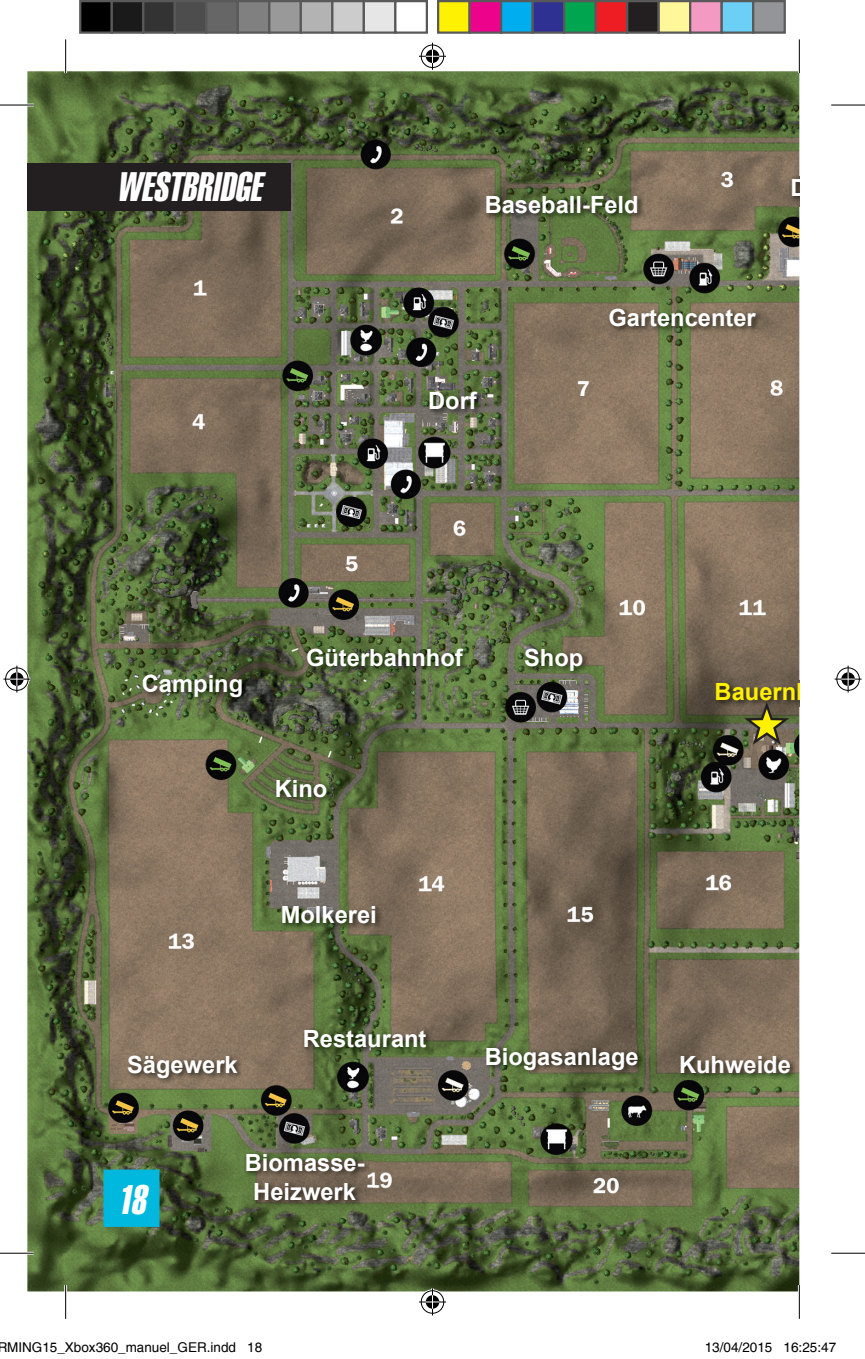
<style>
.page{position:relative;width:865px;height:1359px;background:#fff}
.page>*{position:absolute;margin:0;border:0;box-sizing:border-box;transform-origin:0 0}
.t1{font:italic 40.5px "Helvetica Extra Compressed";color:#fff}
.t2{font:700 23.62px/28.3px "Arial";color:#fff;text-align:center}
.t3{font:700 23.62px "Arial";color:#fff101}
.t4{font:13.5px "Helvetica";color:#000}
</style>
<div class="page">
<img style="left:27px;top:71px;width:772px;height:1220px">
<div style="left:27px;top:163px;width:264px;height:48px;background:#231f20"></div>
<img style="left:100px;top:1166px;width:63px;height:64px">
<img style="left:790px;top:176px;width:9px;height:30px">
<img style="left:484px;top:1045px;width:161px;height:30px">
<img style="left:427px;top:390px;width:58px;height:26px">
<img style="left:140px;top:672px;width:109px;height:30px">
<img style="left:523px;top:646px;width:67px;height:31px">
<img style="left:280px;top:904px;width:103px;height:26px">
<img style="left:608px;top:307px;width:155px;height:26px">
<img style="left:485px;top:193px;width:159px;height:26px">
<img style="left:274px;top:777px;width:59px;height:26px">
<img style="left:305px;top:646px;width:165px;height:26px">
<img style="left:714px;top:681px;width:85px;height:26px">
<img style="left:302px;top:1028px;width:132px;height:26px">
<img style="left:679px;top:1054px;width:118px;height:26px">
<img style="left:126px;top:1054px;width:119px;height:30px">
<img style="left:245px;top:1152px;width:127px;height:55px">
<svg style="left:744px;top:702px;width:45px;height:43px;background:#78703b"></svg>
<hr style="left:0;top:104px;width:34px;height:2px;background:#fff">
<hr style="left:0;top:1252px;width:34px;height:2px;background:#fff">
<hr style="left:64px;top:39px;width:3px;height:34px;background:#fff">
<hr style="left:64px;top:1285px;width:3px;height:34px;background:#fff">
<hr style="left:798px;top:39px;width:3px;height:34px;background:#fff">
<hr style="left:798px;top:1285px;width:3px;height:34px;background:#fff">
<hr style="left:0;top:105px;width:34px;height:1px;background:#000">
<hr style="left:831px;top:105px;width:34px;height:1px;background:#000">
<hr style="left:0;top:1253px;width:34px;height:1px;background:#000">
<hr style="left:831px;top:1253px;width:34px;height:1px;background:#000">
<hr style="left:65px;top:39px;width:1px;height:34px;background:#000">
<hr style="left:65px;top:1285px;width:1px;height:34px;background:#000">
<hr style="left:799px;top:39px;width:1px;height:34px;background:#000">
<hr style="left:799px;top:1285px;width:1px;height:34px;background:#000">
<svg style="left:419px;top:43px;width:27px;height:27px"></svg>
<svg style="left:419px;top:1288px;width:27px;height:27px"></svg>
<svg style="left:3px;top:666px;width:27px;height:27px"></svg>
<svg style="left:834px;top:666px;width:27px;height:27px"></svg>
<div style="left:80px;top:1px;width:32px;height:32px;background:#000"></div>
<div style="left:79px;top:0;width:34px;height:34px;border:2px solid #595959"></div>
<div style="left:112px;top:1px;width:31px;height:32px;background:#1a1a1a"></div>
<div style="left:111px;top:0;width:33px;height:34px;border:2px solid #595959"></div>
<div style="left:143px;top:1px;width:32px;height:32px;background:#333"></div>
<div style="left:142px;top:0;width:34px;height:34px;border:2px solid #595959"></div>
<div style="left:175px;top:1px;width:31px;height:32px;background:#4d4d4d"></div>
<div style="left:174px;top:0;width:33px;height:34px;border:2px solid #595959"></div>
<div style="left:206px;top:1px;width:32px;height:32px;background:#666"></div>
<div style="left:205px;top:0;width:34px;height:34px;border:2px solid #595959"></div>
<div style="left:238px;top:1px;width:31px;height:32px;background:#808080"></div>
<div style="left:237px;top:0;width:33px;height:34px;border:2px solid #595959"></div>
<div style="left:269px;top:1px;width:32px;height:32px;background:#999"></div>
<div style="left:268px;top:0;width:34px;height:34px;border:2px solid #595959"></div>
<div style="left:301px;top:1px;width:31px;height:32px;background:#b3b3b3"></div>
<div style="left:300px;top:0;width:33px;height:34px;border:2px solid #595959"></div>
<div style="left:332px;top:1px;width:32px;height:32px;background:#ccc"></div>
<div style="left:331px;top:0;width:34px;height:34px;border:2px solid #595959"></div>
<div style="left:364px;top:1px;width:31px;height:32px;background:#e6e6e6"></div>
<div style="left:363px;top:0;width:33px;height:34px;border:2px solid #595959"></div>
<div style="left:394px;top:0;width:34px;height:34px;border:2px solid #595959"></div>
<div style="left:438px;top:1px;width:31px;height:32px;background:#fff101"></div>
<div style="left:437px;top:0;width:34px;height:34px;border:2px solid #595959"></div>
<div style="left:469px;top:1px;width:32px;height:32px;background:#ed028c"></div>
<div style="left:468px;top:0;width:34px;height:34px;border:2px solid #595959"></div>
<div style="left:501px;top:1px;width:31px;height:32px;background:#00aeef"></div>
<div style="left:500px;top:0;width:34px;height:34px;border:2px solid #595959"></div>
<div style="left:532px;top:1px;width:32px;height:32px;background:#2e3092"></div>
<div style="left:531px;top:0;width:34px;height:34px;border:2px solid #595959"></div>
<div style="left:564px;top:1px;width:31px;height:32px;background:#00a54f"></div>
<div style="left:563px;top:0;width:34px;height:34px;border:2px solid #595959"></div>
<div style="left:595px;top:1px;width:32px;height:32px;background:#ee1d23"></div>
<div style="left:594px;top:0;width:34px;height:34px;border:2px solid #595959"></div>
<div style="left:627px;top:1px;width:31px;height:32px;background:#231f20"></div>
<div style="left:626px;top:0;width:34px;height:34px;border:2px solid #595959"></div>
<div style="left:658px;top:1px;width:32px;height:32px;background:#fff79a"></div>
<div style="left:657px;top:0;width:34px;height:34px;border:2px solid #595959"></div>
<div style="left:690px;top:1px;width:31px;height:32px;background:#f499c2"></div>
<div style="left:689px;top:0;width:34px;height:34px;border:2px solid #595959"></div>
<div style="left:721px;top:1px;width:32px;height:32px;background:#6bcff6"></div>
<div style="left:720px;top:0;width:34px;height:34px;border:2px solid #595959"></div>
<div style="left:753px;top:1px;width:31px;height:32px;background:#939598"></div>
<div style="left:752px;top:0;width:34px;height:34px;border:2px solid #595959"></div>
<h1 class="t1" style="left:117px;top:163px;width:155px">WESTBRIDGE</h1>
<p class="t2" style="left:485px;top:191px;width:155px">Baseball-Feld</p>
<p class="t2" style="left:428px;top:388px;width:50px">Dorf</p>
<p class="t2" style="left:608px;top:305px;width:149px">Gartencenter</p>
<p class="t2" style="left:142px;top:670px;width:103px">Camping</p>
<p class="t2" style="left:306px;top:644px;width:158px">Güterbahnhof</p>
<p class="t2" style="left:275px;top:775px;width:54px">Kino</p>
<p class="t2" style="left:281px;top:901px;width:98px">Molkerei</p>
<p class="t2" style="left:524px;top:644px;width:61px">Shop</p>
<p class="t3" style="left:714px;top:676px;width:120px">Bauernhof</p>
<p class="t2" style="left:303px;top:1026px;width:125px">Restaurant</p>
<p class="t2" style="left:485px;top:1043px;width:155px">Biogasanlage</p>
<p class="t2" style="left:127px;top:1051px;width:112px">Sägewerk</p>
<p class="t2" style="left:679px;top:1051px;width:113px">Kuhweide</p>
<h1 class="t1" style="left:118px;top:1175px;width:38px">18</h1>
<p class="t2" style="left:245px;top:1149px;width:121px">Biomasse-<br>Heizwerk</p>
<p class="t4" style="left:-3px;top:1339px;width:266px">RMING15_Xbox360_manuel_GER.indd 18</p>
<p class="t4" style="left:705px;top:1339px;width:133px">13/04/2015 16:25:47</p>
</div>
